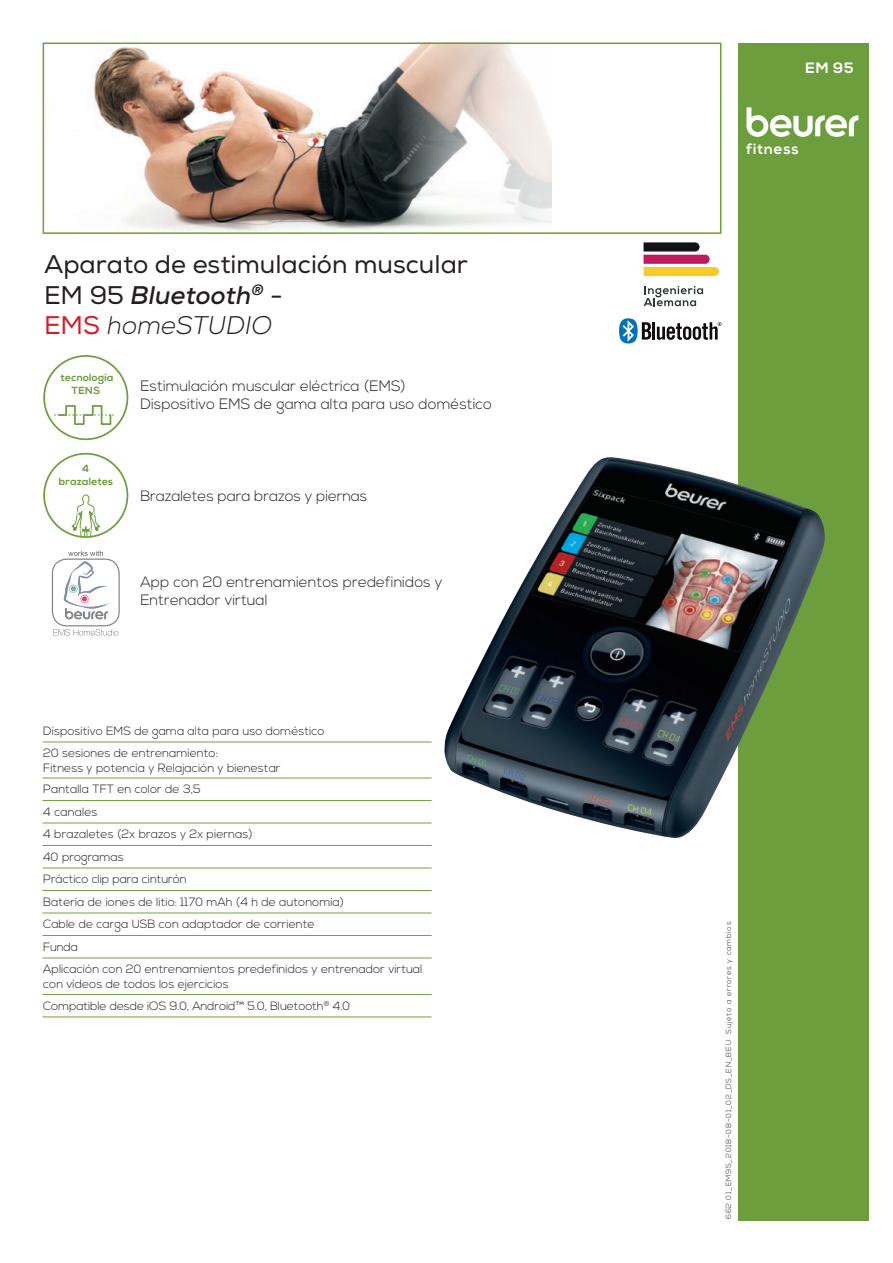
<style>
.page{position:relative;width:893px;height:1263px;background:#fff}
.page>*{position:absolute;margin:0;border:0;box-sizing:border-box;transform-origin:0 0}
.t1{font:25.5px/30.6px "Nexa";color:#231f20}
.t2{font:300 15px/18px "Nexa";color:#231f20}
.t3{font:700 15px "Nexa";letter-spacing:.05em;color:#fff}
.t4{font:300 12px/22.4px "Nexa";color:#231f20}
.t5{font:10.5px/12.6px "Nexa X Bold";color:#6c9e3e;text-align:center}
.t6{font:300 7.5px "Nexa";letter-spacing:.095em;color:#231f20}
.s1{font-weight:700;font-style:italic}
.s2{color:#d01f26}
.s3{font-weight:300;font-style:italic}
</style>
<div class="page">
<div style="left:738px;top:43px;width:131px;height:1177px;background:#6c9e3e"></div>
<svg style="left:746px;top:107px;width:112px;height:30px"></svg>
<hr style="left:43px;top:742px;width:389px;height:1px;background:#75a142">
<hr style="left:43px;top:778px;width:389px;height:1px;background:#75a142">
<hr style="left:43px;top:800px;width:389px;height:1px;background:#75a142">
<hr style="left:43px;top:823px;width:389px;height:1px;background:#75a142">
<hr style="left:43px;top:845px;width:389px;height:1px;background:#75a142">
<hr style="left:43px;top:868px;width:389px;height:1px;background:#75a142">
<hr style="left:43px;top:890px;width:389px;height:1px;background:#75a142">
<hr style="left:43px;top:913px;width:389px;height:1px;background:#75a142">
<hr style="left:43px;top:935px;width:389px;height:1px;background:#75a142">
<hr style="left:43px;top:958px;width:389px;height:1px;background:#75a142">
<hr style="left:43px;top:994px;width:389px;height:1px;background:#75a142">
<hr style="left:43px;top:1017px;width:389px;height:1px;background:#75a142">
<div style="left:43px;top:453px;width:85px;height:85px;border:2px solid #6c9e3e;border-radius:50%"></div>
<svg style="left:72px;top:495px;width:28px;height:42px"></svg>
<svg style="left:52px;top:551px;width:68px;height:85px"></svg>
<img style="left:444px;top:457px;width:381px;height:381px">
<div style="left:43px;top:355px;width:85px;height:85px;border:2px solid #6c9e3e;border-radius:50%"></div>
<svg style="left:54px;top:405px;width:60px;height:21px"></svg>
<img style="left:91px;top:46px;width:461px;height:185px">
<div style="left:43px;top:43px;width:678px;height:191px;border:2px solid #6c9e3e"></div>
<hr style="left:652px;top:322px;width:3px;height:18px;background:#110a0c">
<svg style="left:657px;top:322px;width:64px;height:18px"></svg>
<svg style="left:619px;top:318px;width:32px;height:25px"></svg>
<svg style="left:644px;top:242px;width:75px;height:34px"></svg>
<svg style="left:644px;top:286px;width:59px;height:20px"></svg>
<h1 class="t1" style="left:44px;top:250px;width:425px">Aparato de estimulación muscular<br>EM 95 <span class="s1">Bluetooth</span><sup>®</sup> -<br><span class="s2">EMS</span> <span class="s3">homeSTUDIO</span></h1>
<p class="t5" style="left:61px;top:372px;width:55px">tecnologÌa<br>TENS</p>
<p class="t2" style="left:140px;top:379px;width:353px">Estimulación muscular eléctrica (EMS)<br>Dispositivo EMS de gama alta para uso doméstico</p>
<p class="t5" style="left:59px;top:464px;width:56px">4 brazaletes</p>
<p class="t2" style="left:140px;top:488px;width:228px">Brazaletes para brazos y piernas</p>
<p class="t2" style="left:140px;top:574px;width:304px">App con 20 entrenamientos predefinidos y<br>Entrenador virtual</p>
<p class="t4" style="left:43px;top:721px;width:283px">Dispositivo EMS de gama alta para uso doméstico<br>20 sesiones de entrenamiento:</p>
<p class="t4" style="left:43px;top:758px;width:381px">Fitness y potencia y Relajación y bienestar<br>Pantalla TFT en color de 3,5<br>4 canales<br>4 brazaletes (2x brazos y 2x piernas)<br>40 programas<br>Práctico clip para cinturón<br>Batería de iones de litio: 1170 mAh (4 h de autonomía)<br>Cable de carga USB con adaptador de corriente<br>Funda<br>Aplicación con 20 entrenamientos predefinidos y entrenador virtual</p>
<p class="t4" style="left:43px;top:974px;width:308px">con vídeos de todos los ejercicios<br>Compatible desde iOS 9.0, Android™ 5.0, Bluetooth<sup>®</sup> 4.0</p>
<p class="t3" style="left:805px;top:62px;width:49px">EM 95</p>
<p class="t3" style="left:746px;top:143px;width:54px">fitness</p>
<p class="t6" style="left:725px;top:1219px;width:299px;rotate:-90deg">662.01_EM95_2018-08-01_02_DS_EN_BEU Sujeto a errores y cambios</p>
</div>
